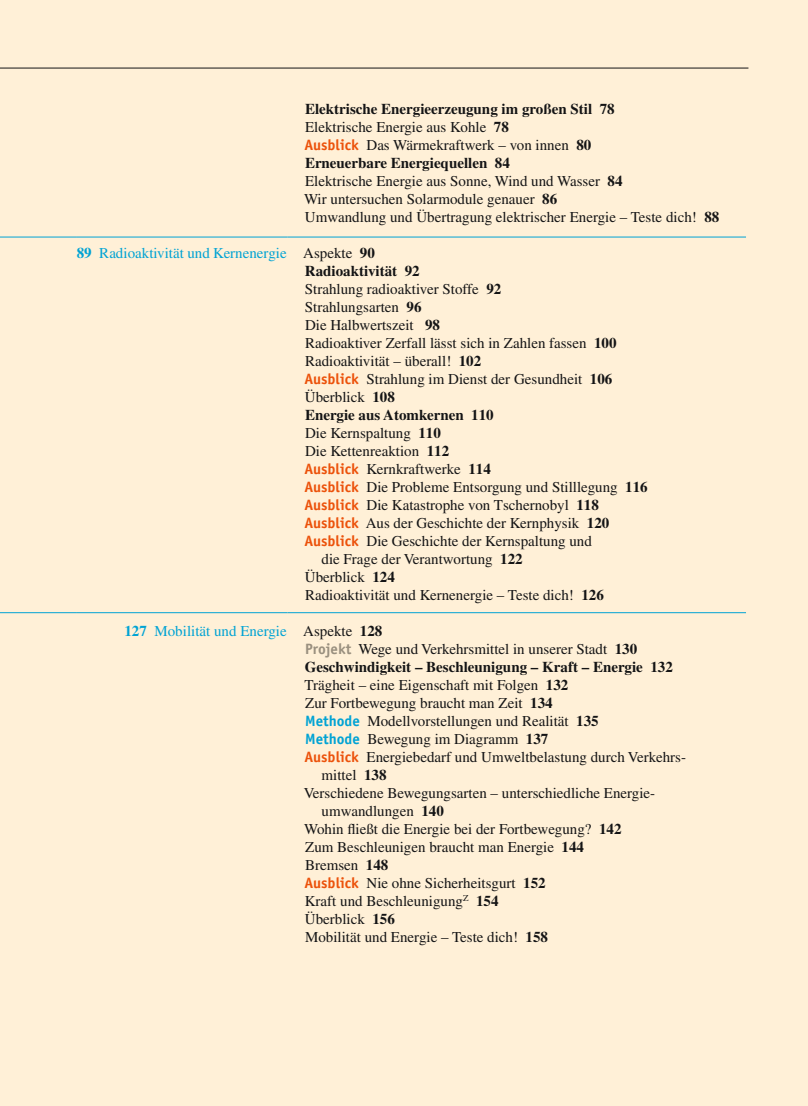
<style>
.page{position:relative;width:808px;height:1106px;background:#fff0d7}
.page>*{position:absolute;margin:0;border:0;box-sizing:border-box;transform-origin:0 0}
.t1{font:15px/18px "Times LT Std";color:#141415}
.t2{font:700 15px "Times LT Std";color:#141415}
.t3{font:15px "Times LT Std";color:#00a3d4}
.s1{font-weight:700}
.s2{font-family:"Officina Sans Std";font-weight:700;color:#ec520b}
.s3{color:#141415}
.s4{font-weight:700;color:#141415}
.s5{font-family:"Officina Sans Std";font-weight:700;color:#9a907f}
.s6{font-family:"Officina Sans Std";font-weight:700;color:#00a3d4}
</style>
<div class="page">
<hr style="left:0;top:237px;width:76px;height:1px;background:#00a3d4">
<hr style="left:76px;top:237px;width:211px;height:1px;background:#00a3d4">
<hr style="left:287px;top:237px;width:459px;height:1px;background:#00a3d4">
<hr style="left:0;top:612px;width:76px;height:1px;background:#00a3d4">
<hr style="left:76px;top:612px;width:211px;height:1px;background:#00a3d4">
<hr style="left:287px;top:612px;width:459px;height:1px;background:#00a3d4">
<hr style="left:0;top:68px;width:748px;height:1px;background:#141415">
<p class="t1" style="left:304px;top:100px;width:417px"><span class="s1">Elektrische Energieerzeugung im großen Stil 78<br></span>Elektrische Energie aus Kohle <span class="s1">78<br></span><span class="s2">Ausblick</span> Das Wärmekraftwerk – von innen <span class="s1">80<br>Erneuerbare Energiequellen 84<br></span>Elektrische Energie aus Sonne, Wind und Wasser <span class="s1">84<br></span>Wir untersuchen Solarmodule genauer <span class="s1">86<br></span>Umwandlung und Übertragung elektrischer Energie – Teste dich! <span class="s1">88</span></p>
<p class="t3" style="left:77px;top:244px;width:300px"><span class="s1">89</span> Radioaktivität und Kernenergie <span class="s3">Aspekte</span> <span class="s4">90</span></p>
<p class="t2" style="left:305px;top:262px;width:116px">Radioaktivität 92</p>
<p class="t1" style="left:305px;top:280px;width:198px">Strahlung radioaktiver Stoffe <span class="s1">92</span></p>
<p class="t1" style="left:305px;top:298px;width:118px">Strahlungsarten <span class="s1">96</span></p>
<p class="t1" style="left:305px;top:316px;width:136px">Die Halbwertszeit <span class="s1">98</span></p>
<p class="t1" style="left:305px;top:334px;width:313px">Radioaktiver Zerfall lässt sich in Zahlen fassen <span class="s1">100</span></p>
<p class="t1" style="left:305px;top:352px;width:178px">Radioaktivität – überall! <span class="s1">102</span></p>
<p class="t1" style="left:304px;top:370px;width:309px"><span class="s2">Ausblick</span> Strahlung im Dienst der Gesundheit <span class="s1">106</span></p>
<p class="t1" style="left:305px;top:388px;width:91px">Überblick <span class="s1">108</span></p>
<p class="t2" style="left:305px;top:406px;width:190px">Energie aus Atomkernen 110</p>
<p class="t1" style="left:305px;top:424px;width:137px">Die Kernspaltung <span class="s1">110</span></p>
<p class="t1" style="left:305px;top:442px;width:146px">Die Kettenreaktion <span class="s1">112</span></p>
<p class="t1" style="left:304px;top:460px;width:188px"><span class="s2">Ausblick</span> Kernkraftwerke <span class="s1">114</span></p>
<p class="t1" style="left:304px;top:478px;width:345px"><span class="s2">Ausblick</span> Die Probleme Entsorgung und Stilllegung <span class="s1">116</span></p>
<p class="t1" style="left:304px;top:496px;width:296px"><span class="s2">Ausblick</span> Die Katastrophe von Tschernobyl <span class="s1">118</span></p>
<p class="t1" style="left:304px;top:514px;width:306px"><span class="s2">Ausblick</span> Aus der Geschichte der Kernphysik <span class="s1">120</span></p>
<p class="t1" style="left:304px;top:532px;width:289px"><span class="s2">Ausblick</span> Die Geschichte der Kernspaltung und</p>
<p class="t1" style="left:322px;top:550px;width:203px">die Frage der Verantwortung <span class="s1">122</span></p>
<p class="t1" style="left:305px;top:568px;width:91px">Überblick <span class="s1">124</span></p>
<p class="t1" style="left:305px;top:586px;width:300px">Radioaktivität und Kernenergie – Teste dich! <span class="s1">126</span></p>
<p class="t3" style="left:124px;top:622px;width:259px"><span class="s1">127</span> Mobilität und Energie <span class="s3">Aspekte</span> <span class="s4">128</span></p>
<p class="t1" style="left:305px;top:640px;width:334px"><span class="s5">Projekt</span> Wege und Verkehrsmittel in unserer Stadt <span class="s1">130</span></p>
<p class="t2" style="left:305px;top:658px;width:370px">Geschwindigkeit – Beschleunigung – Kraft – Energie 132</p>
<p class="t1" style="left:305px;top:676px;width:265px">Trägheit – eine Eigenschaft mit Folgen <span class="s1">132</span></p>
<p class="t1" style="left:305px;top:694px;width:249px">Zur Fortbewegung braucht man Zeit <span class="s1">134</span></p>
<p class="t1" style="left:305px;top:712px;width:295px"><span class="s6">Methode</span> Modellvorstellungen und Realität <span class="s1">135</span></p>
<p class="t1" style="left:305px;top:730px;width:245px"><span class="s6">Methode</span> Bewegung im Diagramm <span class="s1">137</span></p>
<p class="t1" style="left:305px;top:748px;width:383px"><span class="s2">Ausblick</span> Energiebedarf und Umweltbelastung durch Verkehrs-</p>
<p class="t1" style="left:322px;top:766px;width:67px">mittel <span class="s1">138</span></p>
<p class="t1" style="left:304px;top:784px;width:353px">Verschiedene Bewegungsarten – unterschiedliche Energie-</p>
<p class="t1" style="left:322px;top:802px;width:124px">umwandlungen <span class="s1">140</span></p>
<p class="t1" style="left:304px;top:820px;width:319px">Wohin fließt die Energie bei der Fortbewegung? <span class="s1">142</span></p>
<p class="t1" style="left:305px;top:838px;width:280px">Zum Beschleunigen braucht man Energie <span class="s1">144</span></p>
<p class="t1" style="left:305px;top:856px;width:85px">Bremsen <span class="s1">148</span></p>
<p class="t1" style="left:305px;top:874px;width:243px"><span class="s2">Ausblick</span> Nie ohne Sicherheitsgurt <span class="s1">152</span></p>
<p class="t1" style="left:305px;top:892px;width:195px">Kraft und Beschleunigung<sup>Z</sup> <span class="s1">154</span></p>
<p class="t1" style="left:305px;top:910px;width:91px">Überblick <span class="s1">156</span></p>
<p class="t1" style="left:305px;top:928px;width:244px">Mobilität und Energie – Teste dich! <span class="s1">158</span></p>
</div>
